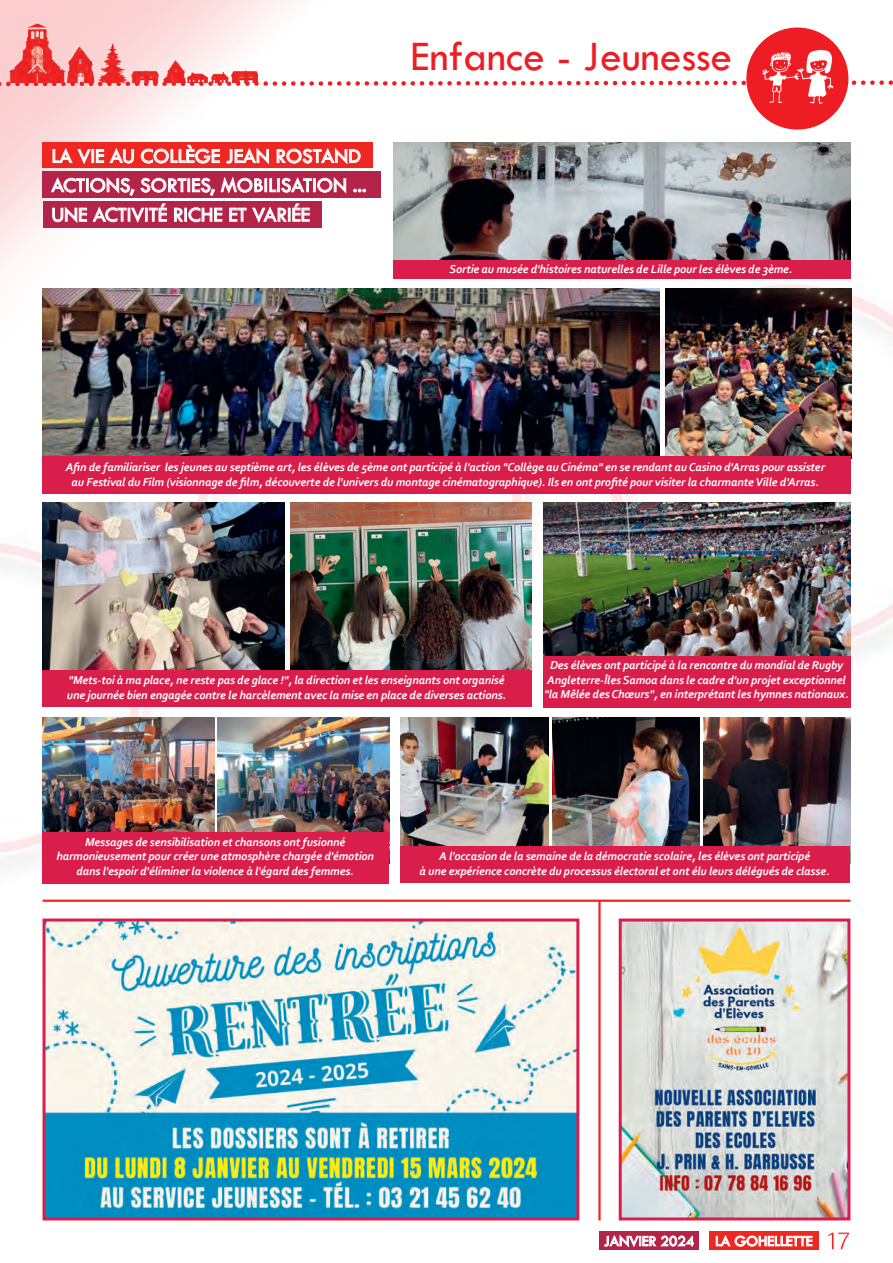
<style>
.page{position:relative;width:893px;height:1263px;background:#fff}
.page>*{position:absolute;margin:0;border:0;box-sizing:border-box;transform-origin:0 0}
.t1{font:43.5px "Tw Cen";color:#ee1d23}
.t2{font:21px/29.4px "Tw Cen";color:#fff}
.t3{font:15.3px "Tw Cen";color:#fff}
.t4{font:italic 700 12px/14.4px "Corbel";letter-spacing:-.01em;color:#fff;text-align:center}
.s1{font-family:"Acumin Variable Concept";font-size:27px;color:#ee2623}
</style>
<div class="page">
<img style="left:0;top:0;width:893px;height:1250px">
<svg style="left:0;top:78px;width:893px;height:11px"></svg>
<div style="left:746px;top:28px;width:102px;height:102px;background:#ee1d23;border-radius:50%"></div>
<img style="left:0;top:19px;width:257px;height:64px">
<img style="left:758px;top:37px;width:81px;height:81px">
<div style="left:709px;top:1231px;width:110px;height:18px;background:#ee2723"></div>
<div style="left:599px;top:1231px;width:100px;height:18px;background:#b4234a"></div>
<img style="left:47px;top:922px;width:528px;height:294px">
<div style="left:43px;top:918px;width:536px;height:302px;border:3px solid #da1e4b"></div>
<img style="left:623px;top:922px;width:223px;height:294px">
<div style="left:619px;top:918px;width:231px;height:302px;border:3px solid #da1e4b"></div>
<div style="left:43px;top:142px;width:330px;height:26px;background:#ee2723"></div>
<div style="left:43px;top:172px;width:338px;height:26px;background:#b4234a"></div>
<div style="left:43px;top:201px;width:278px;height:26px;background:#b4234a"></div>
<img style="left:393px;top:142px;width:457px;height:118px">
<img style="left:43px;top:503px;width:242px;height:167px">
<img style="left:401px;top:718px;width:147px;height:128px">
<img style="left:43px;top:718px;width:171px;height:114px">
<img style="left:552px;top:718px;width:148px;height:128px">
<img style="left:217px;top:718px;width:172px;height:114px">
<img style="left:703px;top:718px;width:147px;height:128px">
<img style="left:291px;top:503px;width:240px;height:167px">
<img style="left:543px;top:503px;width:307px;height:153px">
<img style="left:43px;top:289px;width:617px;height:167px">
<img style="left:665px;top:289px;width:186px;height:167px">
<div style="left:393px;top:260px;width:457px;height:19px;background:#da1e4b"></div>
<div style="left:401px;top:846px;width:449px;height:37px;background:#da1e4b"></div>
<div style="left:43px;top:832px;width:346px;height:51px;background:#da1e4b"></div>
<div style="left:43px;top:670px;width:488px;height:37px;background:#da1e4b"></div>
<div style="left:543px;top:656px;width:307px;height:51px;background:#da1e4b"></div>
<div style="left:43px;top:456px;width:808px;height:37px;background:#da1e4b"></div>
<hr style="left:43px;top:899px;width:807px;height:3px;background:#ee2723">
<hr style="left:598px;top:900px;width:3px;height:320px;background:#ee2723">
<p class="t2" style="left:51px;top:141px;width:317px">LA VIE AU COLLÈGE JEAN ROSTAND<br>ACTIONS, SORTIES, MOBILISATION ...<br>UNE ACTIVITÉ RICHE ET VARIÉE</p>
<p class="t1" style="left:411px;top:30px;width:323px">Enfance - Jeunesse</p>
<p class="t4" style="left:450px;top:262px;width:344px">Sortie au musée d'histoires naturelles de Lille pour les élèves de 3ème.</p>
<p class="t4" style="left:66px;top:460px;width:761px">Afin de familiariser les jeunes au septième art, les élèves de 5ème ont participé à l'action "Collège au Cinéma" en se rendant au Casino d'Arras pour assister au Festival du Film (visionnage de film, découverte de l'univers du montage cinématographique). Ils en ont profité pour visiter la charmante Ville d'Arras.</p>
<p class="t4" style="left:67px;top:673px;width:441px;text-align:left">"Mets-toi à ma place, ne reste pas de glace !", la direction et les enseignants ont organisé une journée bien engagée contre le harcèlement avec la mise en place de diverses actions.</p>
<p class="t4" style="left:544px;top:658px;width:306px">Des élèves ont participé à la rencontre du mondial de Rugby<br>Angleterre-Îles Samoa dans le cadre d'un projet exceptionnel "la Mêlée des Chœurs", en interprétant les hymnes nationaux.</p>
<p class="t4" style="left:56px;top:834px;width:319px">Messages de sensibilisation et chansons ont fusionné harmonieusement pour créer une atmosphère chargée d'émotion dans l'espoir d'éliminer la violence à l'égard des femmes.</p>
<p class="t4" style="left:419px;top:849px;width:412px">A l'occasion de la semaine de la démocratie scolaire, les élèves ont participé<br>à une expérience concrète du processus électoral et ont élu leurs délégués de classe.</p>
<p class="t3" style="left:604px;top:1232px;width:92px">JANVIER 2024</p>
<p class="t3" style="left:715px;top:1232px;width:137px">LA GOHELLETTE <span class="s1">17</span></p>
</div>
